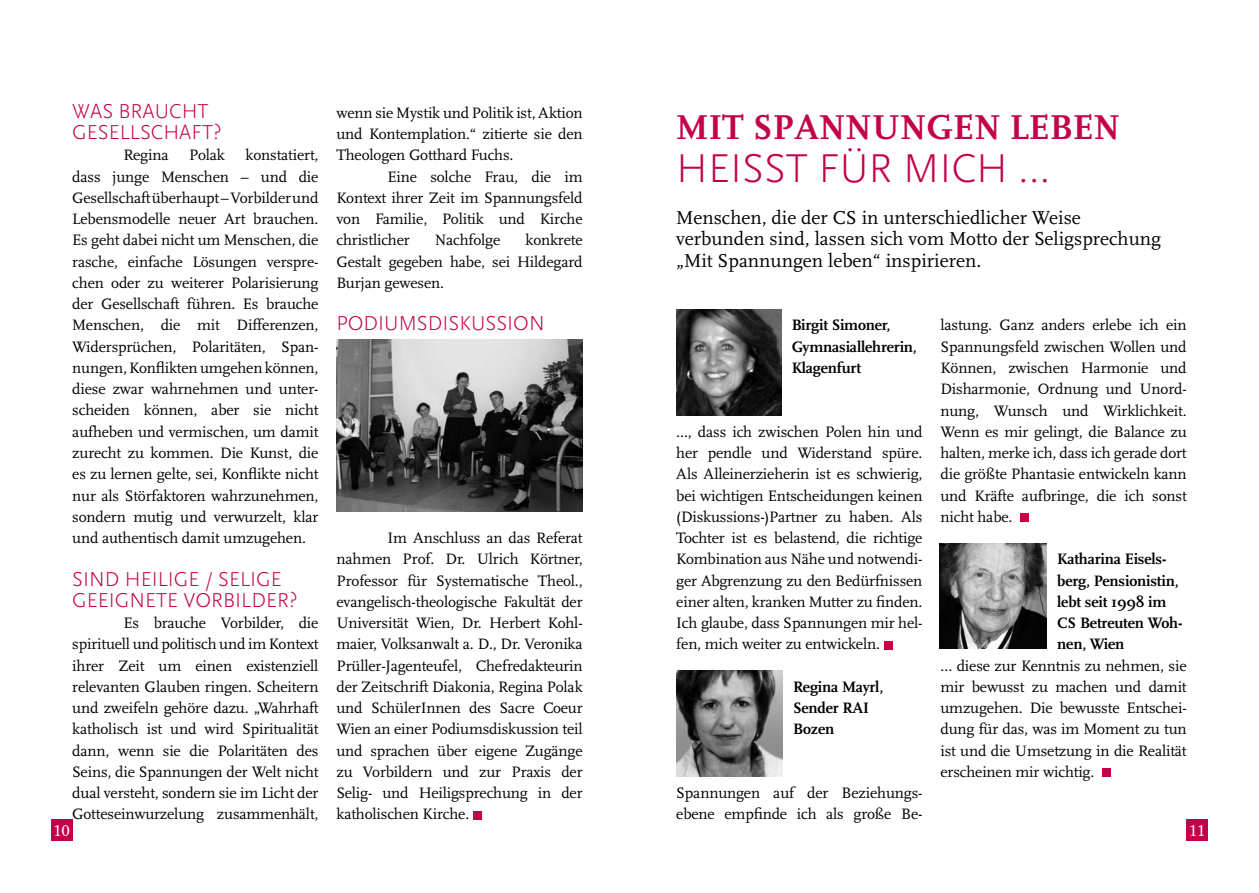
<style>
.page{position:relative;width:1259px;height:893px;background:#fff}
.page>*{position:absolute;margin:0;border:0;box-sizing:border-box;transform-origin:0 0}
.t1{font:300 42px "Scala Sans";color:#c3004a}
.t2{font:700 36px "Scala";color:#c3004a}
.t3{font:300 21px/21.3px "Scala Sans";color:#c3004a}
.t4{font:19.5px/21.3px "Scala";color:#000}
.t5{font:16.5px "Scala Caps";color:#fff}
.t6{font:15.75px/21.3px "Scala";letter-spacing:-.01em;color:#000;text-align:justify}
.t7{font:700 15.75px/21.3px "Scala";letter-spacing:-.01em;color:#000}
</style>
<div class="page">
<div style="left:51px;top:819px;width:21px;height:22px;background:#c3004a"></div>
<div style="left:1186px;top:819px;width:22px;height:22px;background:#c3004a"></div>
<img style="left:676px;top:309px;width:105px;height:106px">
<img style="left:940px;top:543px;width:106px;height:105px">
<img style="left:676px;top:671px;width:106px;height:106px">
<div style="left:473px;top:811px;width:8px;height:8px;background:#c3004a"></div>
<div style="left:884px;top:641px;width:8px;height:8px;background:#c3004a"></div>
<div style="left:1102px;top:768px;width:8px;height:9px;background:#c3004a"></div>
<div style="left:1020px;top:513px;width:8px;height:9px;background:#c3004a"></div>
<img style="left:336px;top:340px;width:246px;height:171px">
<h3 class="t3" style="left:72px;top:101px;width:151px">WAS B RAUCHT<br>G ESELLSCHAFT?</h3>
<p class="t6" style="left:123px;top:145px;width:47px">Regina</p>
<p class="t6" style="left:189px;top:145px;width:37px">Polak</p>
<p class="t6" style="left:336px;top:102px;width:248px">wenn sie Mystik und Politik ist, Aktion und Kontemplation.“ zitierte sie den Theologen Gotthard Fuchs.</p>
<p class="t6" style="left:336px;top:166px;width:248px;text-indent:51px">Eine solche Frau, die im Kontext ihrer Zeit im Spannungsfeld von Familie, Politik und Kirche christlicher</p>
<h2 class="t2" style="left:676px;top:107px;width:445px">Mit Spannungen leben</h2>
<h1 class="t1" style="left:676px;top:145px;width:375px">H EISST FÜR MICH …</h1>
<p class="t4" style="left:676px;top:207px;width:486px">Menschen, die der CS in unterschiedlicher Weise verbunden sind, lassen sich vom Motto der Seligsprechung „Mit Spannungen leben“ inspirieren.</p>
<p class="t6" style="left:72px;top:145px;width:248px;text-indent:173px">konstatiert, dass junge Menschen – und die Gesellschaft überhaupt – Vorbilder und Lebensmodelle neuer Art brauchen.<br>Es geht dabei nicht um Menschen, die rasche, einfache Lösungen verspre&shy;chen oder zu weiterer Polarisierung der Gesellschaft führen. Es brauche Menschen, die mit Differenzen, Widersprüchen, Polaritäten, Span&shy;nungen, Konflikten umgehen können, diese zwar wahrnehmen und unter&shy;scheiden können, aber sie nicht aufheben und vermischen, um damit zurecht zu kommen. Die Kunst, die es zu lernen gelte, sei, Konflikte nicht nur als Störfaktoren wahrzunehmen, sondern mutig und verwurzelt, klar und authentisch damit umzugehen.</p>
<h3 class="t3" style="left:72px;top:568px;width:227px">SIND HEILIGE / SELIGE<br>GEEIGNETE VORBILDER?</h3>
<p class="t6" style="left:72px;top:613px;width:248px;text-indent:51px">Es brauche Vorbilder, die spirituell und politisch und im Kontext ihrer Zeit um einen existenziell relevanten Glauben ringen. Scheitern und zweifeln gehöre dazu. „Wahrhaft katholisch ist und wird Spiritualität dann, wenn sie die Polaritäten des Seins, die Spannungen der Welt nicht dual versteht, sondern sie im Licht der Gotteseinwurzelung zusammenhält,</p>
<p class="t6" style="left:435px;top:230px;width:67px">Nachfolge</p>
<p class="t6" style="left:336px;top:230px;width:248px;text-indent:189px">konkrete Gestalt gegeben habe, sei Hildegard Burjan gewesen.</p>
<h3 class="t3" style="left:336px;top:313px;width:210px">PODIUMSDISKUSSION</h3>
<p class="t6" style="left:940px;top:315px;width:248px">lastung. Ganz anders erlebe ich ein Spannungsfeld zwischen Wollen und Können, zwischen Harmonie und Disharmonie, Ordnung und Unord&shy;nung, Wunsch und Wirklichkeit.<br>Wenn es mir gelingt, die Balance zu halten, merke ich, dass ich gerade dort die größte Phantasie entwickeln kann und Kräfte aufbringe, die ich sonst nicht habe.</p>
<p class="t7" style="left:1057px;top:549px;width:127px">Katharina Eisels&shy;berg, Pensionistin, lebt seit 1998 im<br>CS Betreuten Woh&shy;nen, Wien</p>
<p class="t6" style="left:940px;top:655px;width:248px">… diese zur Kenntnis zu nehmen, sie mir bewusst zu machen und damit umzugehen. Die bewusste Entschei&shy;dung für das, was im Moment zu tun ist und die Umsetzung in die Realität erscheinen mir wichtig.</p>
<p class="t7" style="left:791px;top:315px;width:127px">Birgit Simoner,<br>Gymnasiallehrerin,<br>Klagenfurt</p>
<p class="t6" style="left:676px;top:421px;width:248px">…, dass ich zwischen Polen hin und her pendle und Widerstand spüre.<br>Als Alleinerzieherin ist es schwierig, bei wichtigen Entscheidungen keinen (Diskussions-)Partner zu haben. Als Tochter ist es belastend, die richtige Kombination aus Nähe und notwendi&shy;ger Abgrenzung zu den Bedürfnissen einer alten, kranken Mutter zu finden.<br>Ich glaube, dass Spannungen mir hel&shy;fen, mich weiter zu entwickeln.</p>
<p class="t7" style="left:793px;top:676px;width:92px">Regina Mayrl,<br>Sender RAI<br>Bozen</p>
<p class="t6" style="left:336px;top:527px;width:248px;text-indent:51px">Im Anschluss an das Referat nahmen Prof. Dr. Ulrich Körtner, Professor für Systematische Theol., evangelisch-theologische Fakultät der Universität Wien, Dr. Herbert Kohl&shy;maier, Volksanwalt a. D., Dr. Veronika Prüller-Jagenteufel, Chefredakteurin der Zeitschrift Diakonia, Regina Polak und SchülerInnen des Sacre Coeur Wien an einer Podiumsdiskussion teil und sprachen über eigene Zugänge zu Vorbildern und zur Praxis der Selig- und Heiligsprechung in der katholischen Kirche.</p>
<p class="t6" style="left:676px;top:783px;width:248px">Spannungen auf der Beziehungs&shy;ebene empfinde ich als große Be-</p>
<p class="t5" style="left:53px;top:822px;width:18px">10</p>
<p class="t5" style="left:1189px;top:822px;width:18px">11</p>
</div>
